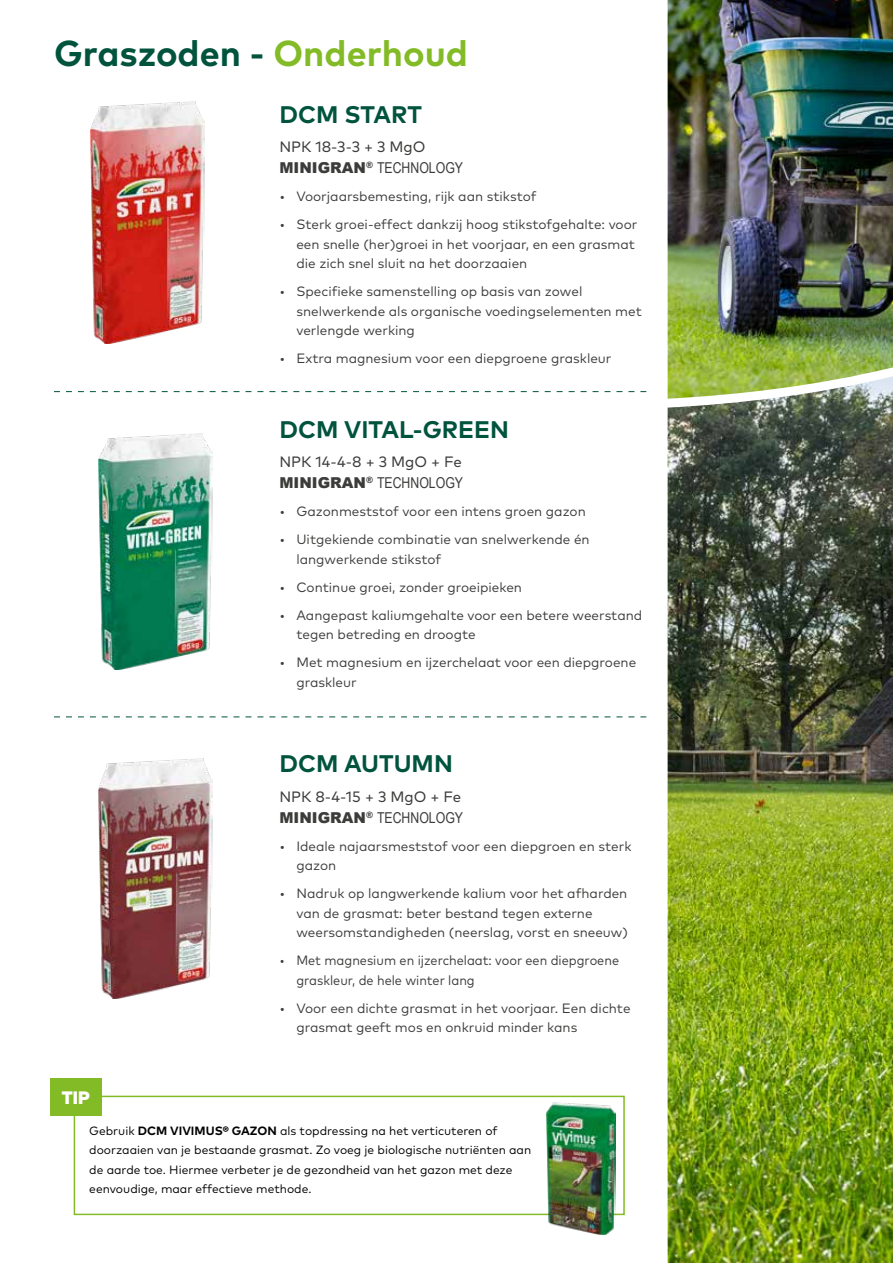
<style>
.page{position:relative;width:893px;height:1263px;background:#fff}
.page>*{position:absolute;margin:0;border:0;box-sizing:border-box;transform-origin:0 0}
.t1{font:700 36px "Mark Pro";color:#00533c}
.t2{font:700 24px "Mark Pro";color:#00533d}
.t3{font:900 18px "Mark Pro";color:#fff}
.t4{font:15px "Arial Narrow";color:#3c3c3b}
.t5{font:15px "Mark Pro";color:#3c3c3b}
.t6{font:13.5px/19.5px "Mark Pro";color:#3c3c3b}
.t7{font:13.5px/19.5px "Mark Pro";color:#3c3c3b;scale:.94 1}
.t8{font:12px/19.5px "Mark Pro";color:#000}
.s1{color:#83bb26}
.s2{font-family:"Arial";font-weight:900}
.s3{font-weight:700}
</style>
<div class="page">
<svg style="left:54px;top:391px;width:592px;height:1px"></svg>
<svg style="left:54px;top:716px;width:592px;height:1px"></svg>
<img style="left:91px;top:101px;width:113px;height:242px">
<img style="left:99px;top:433px;width:114px;height:236px">
<img style="left:99px;top:758px;width:114px;height:240px">
<div style="left:74px;top:1096px;width:551px;height:119px;border:2px solid #83bb26"></div>
<div style="left:50px;top:1078px;width:51px;height:37px;background:#83bb26"></div>
<img style="left:668px;top:399px;width:225px;height:864px">
<img style="left:668px;top:0;width:225px;height:399px">
<img style="left:546px;top:1102px;width:69px;height:133px">
<h1 class="t1" style="left:54px;top:26px;width:415px">Graszoden - <span class="s1">Onderhoud</span></h1>
<h2 class="t2" style="left:279px;top:96px;width:144px">DCM START</h2>
<p class="t5" style="left:279px;top:136px;width:148px">NPK 18-3-3 + 3 MgO</p>
<p class="t4" style="left:279px;top:157px;width:185px"><span class="s2">MINIGRAN</span><sup>®</sup> TECHNOLOGY</p>
<p class="t6" style="left:279px;top:186px;width:259px">• Voorjaarsbemesting, rijk aan stikstof</p>
<p class="t6" style="left:296px;top:214px;width:343px;text-indent:-17px">• Sterk groei-effect dankzij hoog stikstofgehalte: voor een snelle (her)groei in het voorjaar, en een grasmat die zich snel sluit na het doorzaaien</p>
<p class="t6" style="left:296px;top:281px;width:347px;text-indent:-17px">• Specifieke samenstelling op basis van zowel snelwerkende als organische voedingselementen met verlengde werking</p>
<p class="t6" style="left:279px;top:348px;width:334px">• Extra magnesium voor een diepgroene graskleur</p>
<h2 class="t2" style="left:279px;top:411px;width:231px">DCM VITAL-GREEN</h2>
<p class="t5" style="left:279px;top:450px;width:184px">NPK 14-4-8 + 3 MgO + Fe</p>
<p class="t4" style="left:279px;top:472px;width:185px"><span class="s2">MINIGRAN</span><sup>®</sup> TECHNOLOGY</p>
<p class="t6" style="left:279px;top:500px;width:308px">• Gazonmeststof voor een intens groen gazon</p>
<p class="t6" style="left:296px;top:528px;width:295px;text-indent:-17px">• Uitgekiende combinatie van snelwerkende én langwerkende stikstof</p>
<p class="t6" style="left:279px;top:576px;width:244px">• Continue groei, zonder groeipieken</p>
<p class="t6" style="left:296px;top:604px;width:347px;text-indent:-17px">• Aangepast kaliumgehalte voor een betere weerstand tegen betreding en droogte</p>
<p class="t6" style="left:296px;top:651px;width:341px;text-indent:-17px">• Met magnesium en ijzerchelaat voor een diepgroene graskleur</p>
<h3 class="t3" style="left:62px;top:1083px;width:29px">TIP</h3>
<h2 class="t2" style="left:279px;top:745px;width:175px">DCM AUTUMN</h2>
<p class="t5" style="left:279px;top:785px;width:183px">NPK 8-4-15 + 3 MgO + Fe</p>
<p class="t4" style="left:279px;top:806px;width:185px"><span class="s2">MINIGRAN</span><sup>®</sup> TECHNOLOGY</p>
<p class="t6" style="left:296px;top:835px;width:337px;text-indent:-17px">• Ideale najaarsmeststof voor een diepgroen en sterk gazon</p>
<p class="t6" style="left:296px;top:883px;width:333px;text-indent:-17px">• Nadruk op langwerkende kalium voor het afharden van de grasmat: beter bestand tegen externe weersomstandigheden (neerslag, vorst en sneeuw)</p>
<p class="t7" style="left:296px;top:950px;width:345px;text-indent:-17px">• Met magnesium en ijzerchelaat: voor een diepgroene graskleur, de hele winter lang</p>
<p class="t6" style="left:296px;top:997px;width:336px;text-indent:-17px">• Voor een dichte grasmat in het voorjaar. Een dichte grasmat geeft mos en onkruid minder kans</p>
<p class="t8" style="left:89px;top:1120px;width:443px">Gebruik <span class="s3">DCM VIVIMUS® GAZON</span> als topdressing na het verticuteren of doorzaaien van je bestaande grasmat. Zo voeg je biologische nutriënten aan de aarde toe. Hiermee verbeter je de gezondheid van het gazon met deze eenvoudige, maar effectieve methode.</p>
</div>
